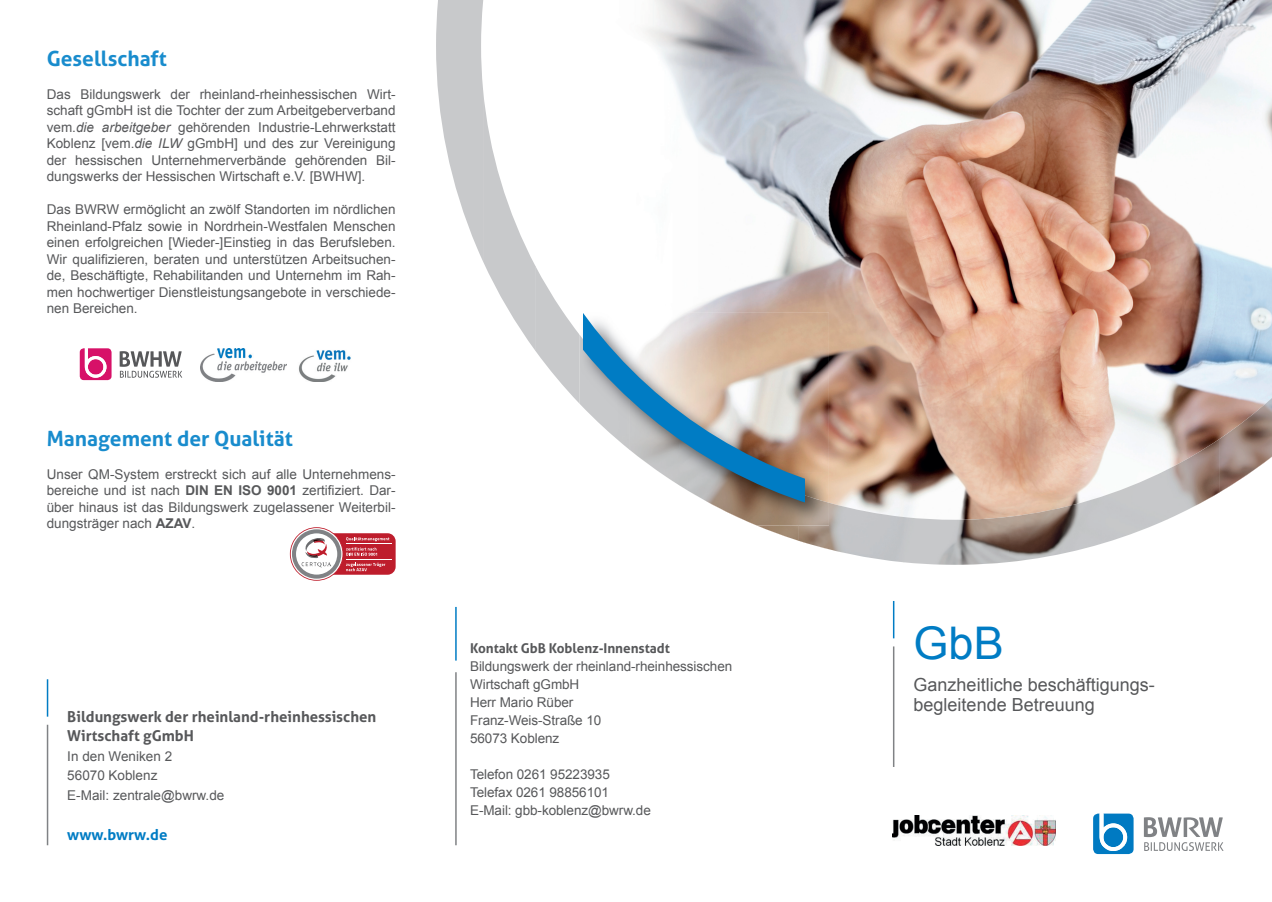
<style>
.page{position:relative;width:1272px;height:902px;background:#fff}
.page>*{position:absolute;margin:0;border:0;box-sizing:border-box;transform-origin:0 0}
.t1{font:45px "Arial";color:#007cc4}
.t2{font:700 21px "Aller";color:#198ccd}
.t3{font:18px/19.5px "Arial";color:#57585a}
.t4{font:700 15px/19.5px "Aller";color:#57585a}
.t5{font:700 15px "Aller";color:#007cc4}
.t6{font:13.5px/16.5px "Arial";color:#57585a;text-align:justify}
.t7{font:700 13.5px "Aller";letter-spacing:-.005em;color:#57585a}
.s1{font-style:italic}
.s2{font-weight:700}
</style>
<div class="page">
<img style="left:961px;top:0;width:310px;height:520px">
<svg style="left:436px;top:0;width:525px;height:541px"></svg>
<img style="left:483px;top:0;width:52px;height:351px">
<img style="left:535px;top:266px;width:44px;height:138px">
<img style="left:1219px;top:398px;width:52px;height:94px">
<img style="left:1166px;top:438px;width:53px;height:81px">
<img style="left:798px;top:502px;width:106px;height:60px">
<img style="left:1008px;top:469px;width:159px;height:93px">
<img style="left:756px;top:526px;width:42px;height:14px">
<img style="left:903px;top:516px;width:106px;height:48px">
<svg style="left:1093px;top:813px;width:40px;height:41px"></svg>
<svg style="left:1143px;top:817px;width:80px;height:33px"></svg>
<img style="left:579px;top:313px;width:250px;height:159px">
<img style="left:804px;top:472px;width:25px;height:14px">
<img style="left:579px;top:335px;width:4px;height:114px">
<img style="left:804px;top:486px;width:25px;height:39px">
<svg style="left:583px;top:289px;width:221px;height:237px"></svg>
<hr style="left:892px;top:646px;width:2px;height:120px;background:#808285">
<hr style="left:892px;top:601px;width:2px;height:37px;background:#007cc4">
<hr style="left:455px;top:672px;width:1px;height:173px;background:#808285">
<hr style="left:455px;top:607px;width:1px;height:53px;background:#007cc4">
<img style="left:892px;top:815px;width:163px;height:30px">
<div style="left:299px;top:533px;width:96px;height:41px;background:#be1d2c;border-radius:8px"></div>
<hr style="left:346px;top:559px;width:46px;height:1px;background:#fff">
<hr style="left:346px;top:543px;width:46px;height:1px;background:#fff">
<svg style="left:290px;top:527px;width:99px;height:53px"></svg>
<img style="left:201px;top:348px;width:86px;height:33px">
<img style="left:299px;top:350px;width:52px;height:32px">
<svg style="left:120px;top:351px;width:62px;height:26px"></svg>
<svg style="left:80px;top:348px;width:32px;height:32px"></svg>
<hr style="left:47px;top:724px;width:1px;height:121px;background:#808285">
<hr style="left:47px;top:679px;width:1px;height:37px;background:#007cc4">
<h2 class="t2" style="left:47px;top:45px;width:122px">Gesellschaft</h2>
<p class="t6" style="left:47px;top:86px;width:350px">Das Bildungswerk der rheinland-rheinhessischen Wirt&shy;schaft gGmbH ist die Tochter der zum Arbeitgeberverband vem.<span class="s1">die arbeitgeber</span> gehörenden Industrie-Lehrwerkstatt Koblenz [vem.<span class="s1">die ILW</span> gGmbH] und des zur Vereinigung der hessischen Unternehmerverbände gehörenden Bil&shy;dungswerks der Hessischen Wirtschaft e.V. [BWHW].</p>
<p class="t6" style="left:47px;top:201px;width:350px">Das BWRW ermöglicht an zwölf Standorten im nördlichen Rheinland-Pfalz sowie in Nordrhein-Westfalen Menschen einen erfolgreichen [Wieder-]Einstieg in das Berufsleben.<br>Wir qualifizieren, beraten und unterstützen Arbeitsuchen&shy;de, Beschäftigte, Rehabilitanden und Unternehm im Rah&shy;men hochwertiger Dienstleistungsangebote in verschiede&shy;nen Bereichen.</p>
<h2 class="t2" style="left:47px;top:425px;width:247px">Management der Qualität</h2>
<p class="t6" style="left:47px;top:466px;width:350px">Unser QM-System erstreckt sich auf alle Unternehmens&shy;bereiche und ist nach <span class="s2">DIN EN ISO 9001</span> zertifiziert. Dar&shy;über hinaus ist das Bildungswerk zugelassener Weiterbil&shy;dungsträger nach <span class="s2">AZAV</span>.</p>
<p class="t4" style="left:67px;top:706px;width:310px">Bildungswerk der rheinland-rheinhessischen<br>Wirtschaft gGmbH</p>
<p class="t6" style="left:67px;top:746px;width:159px;line-height:19.5px;text-align:left">In den Weniken 2<br>56070 Koblenz<br>E-Mail: zentrale@bwrw.de</p>
<p class="t5" style="left:67px;top:825px;width:102px">www.bwrw.de</p>
<p class="t7" style="left:470px;top:639px;width:201px">Kontakt GbB Koblenz-Innenstadt</p>
<p class="t6" style="left:470px;top:657px;width:264px;line-height:18px;text-align:left">Bildungswerk der rheinland-rheinhessischen<br>Wirtschaft gGmbH<br>Herr Mario Rüber<br>Franz-Weis-Straße 10<br>56073 Koblenz</p>
<p class="t6" style="left:470px;top:765px;width:182px;line-height:18px;text-align:left">Telefon 0261 95223935<br>Telefax 0261 98856101<br>E-Mail: gbb-koblenz@bwrw.de</p>
<h1 class="t1" style="left:913px;top:613px;width:92px">GbB</h1>
<h3 class="t3" style="left:913px;top:675px;width:243px">Ganzheitliche beschäftigungs&shy;begleitende Betreuung</h3>
</div>
